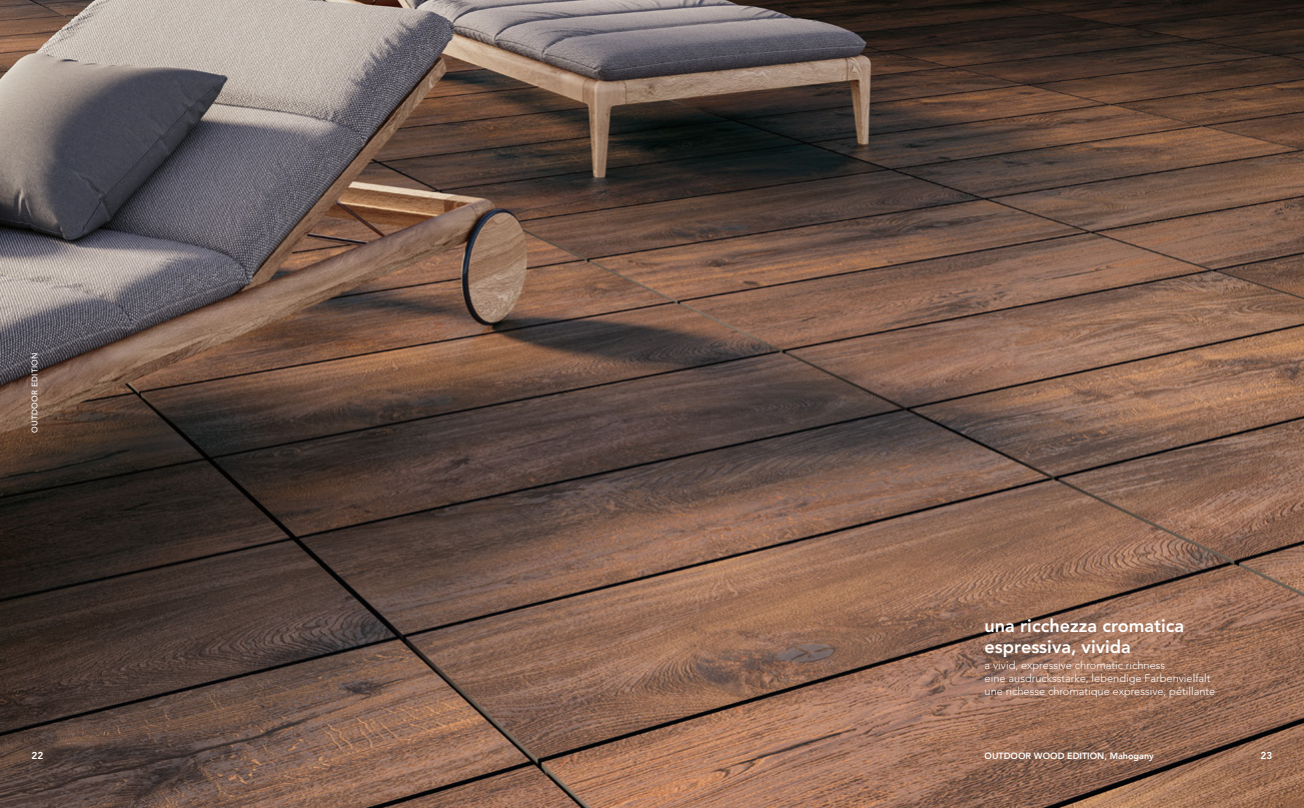
<style>
.page{position:relative;width:1304px;height:808px;background:#fff}
.page>*{position:absolute;margin:0;border:0;box-sizing:border-box;transform-origin:0 0}
.t1{font:800 18px/21px "Avenir LT Std";color:#fff}
.t2{font:300 11px/13.2px "Avenir LT Std";color:#fff}
.t3{font:800 10px "Avenir LT Std";color:#fff}
.t4{font:800 9px "Avenir LT Std";color:#fff}
.t5{font:500 8px "Avenir LT Std";letter-spacing:.035em;color:#fff}
</style>
<div class="page">
<img style="left:0;top:0;width:1304px;height:808px">
<p class="t5" style="left:30px;top:433px;width:81px;rotate:-90deg">OUTDOOR EDITION</p>
<h1 class="t1" style="left:985px;top:615px;width:201px">una ricchezza cromatica espressiva, vivida</h1>
<p class="t2" style="left:985px;top:658px;width:232px">a vivid, expressive chromatic richness<br>eine ausdrucksstarke, lebendige Farbenvielfalt une richesse chromatique expressive, pétillante</p>
<p class="t3" style="left:31px;top:749px;width:14px">22</p>
<p class="t3" style="left:1260px;top:749px;width:14px">23</p>
<p class="t4" style="left:985px;top:750px;width:171px">OUTDOOR WOOD EDITION, Mahogany</p>
</div>
